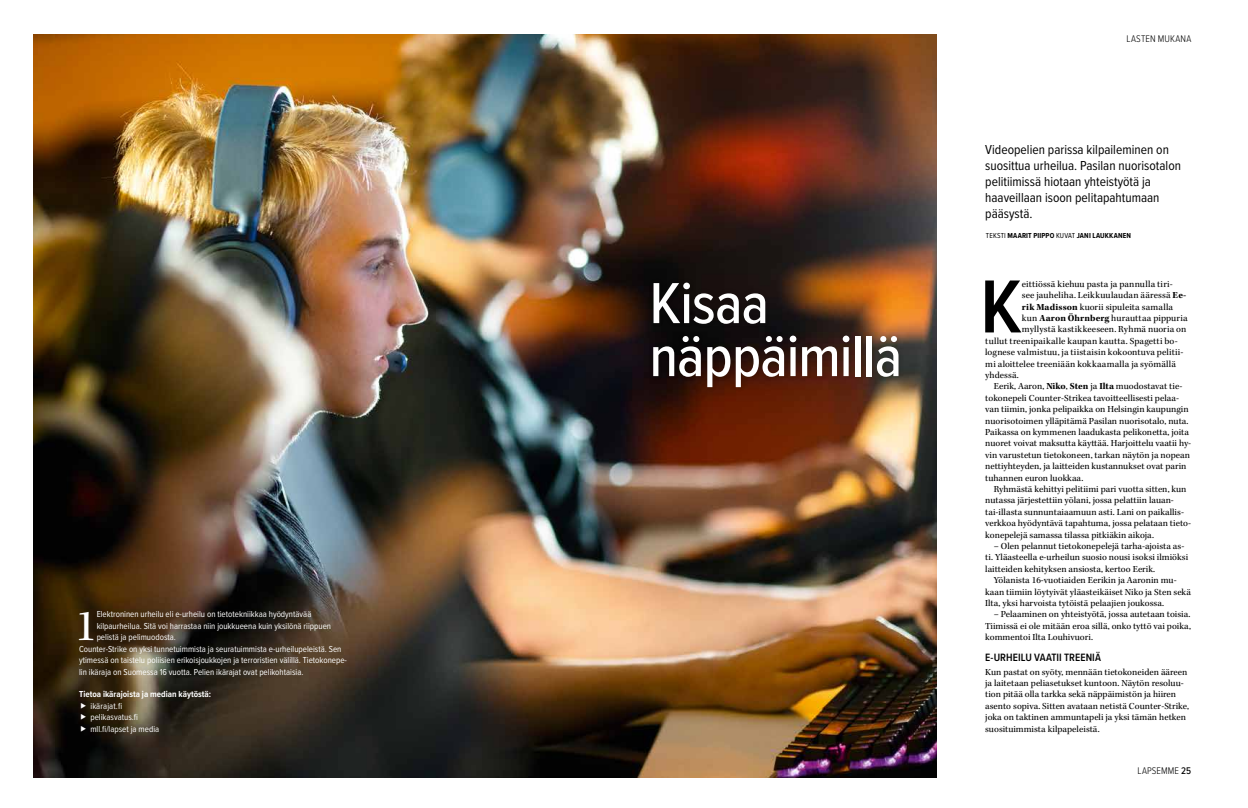
<style>
.page{position:relative;width:1248px;height:808px;background:#fff}
.page>*{position:absolute;margin:0;border:0;box-sizing:border-box;transform-origin:0 0}
.t1{font:600 77.9px "Proxima Nova Cond";color:#000}
.t2{font:500 60px/53px "Proxima Nova Cond";letter-spacing:-.015em;color:#fff}
.t3{font:45px "Kepler Std";color:#fff}
.t4{font:13.5px/16.2px "Proxima Nova Cond";color:#000}
.t5{font:600 11px "Proxima Nova Cond";letter-spacing:.005em;color:#000}
.t6{font:300 10px "Proxima Nova Cond";letter-spacing:.015em;color:#000}
.t7{font:9.5px/11.4px "Kepler Std";color:#000}
.t8{font:9px/11.4px "Proxima Nova Cond";color:#fff}
.t9{font:700 9px "Proxima Nova Cond";color:#fff}
.t10{font:700 7.5px "Proxima Nova Cond";letter-spacing:.02em;color:#000}
.s1{font-weight:400}
.s2{font-weight:700}
.s3{font-weight:500}
</style>
<div class="page">
<img style="left:34px;top:34px;width:901px;height:743px">
<div style="left:647px;top:277px;width:257px;height:116px;background:#000;opacity:.1"></div>
<svg style="left:81px;top:702px;width:5px;height:6px"></svg>
<svg style="left:81px;top:714px;width:5px;height:17px"></svg>
<h3 class="t3" style="left:75px;top:601px;width:23px">1</h3>
<p class="t8" style="left:97px;top:608px;width:216px">Elektroninen urheilu eli e-urheilu on tietotekniikkaa hyödyntävää</p>
<p class="t8" style="left:97px;top:620px;width:236px">kilpaurheilua. Sitä voi harrastaa niin joukkueena kuin yksilönä riippuen</p>
<p class="t8" style="left:97px;top:631px;width:81px">pelistä ja pelimuodosta.</p>
<p class="t8" style="left:79px;top:643px;width:264px">Counter-Strike on yksi tunnetuimmista ja seuratuimmista e-urheilupeleistä. Sen</p>
<p class="t8" style="left:79px;top:654px;width:269px">ytimessä on taistelu poliisien erikoisjoukkojen ja terroristien välillä. Tietokonepe-</p>
<p class="t8" style="left:79px;top:665px;width:226px">lin ikäraja on Suomessa 16 vuotta. Pelien ikärajat ovat pelikohtaisia.</p>
<p class="t9" style="left:79px;top:688px;width:134px">Tietoa ikärajoista ja median käytöstä:</p>
<p class="t8" style="left:90px;top:700px;width:70px">ikärajat.fi pelikasvatus.fi mll.fi/lapset ja media</p>
<h2 class="t2" style="left:649px;top:275px;width:254px">Kisaa näppäimillä</h2>
<p class="t6" style="left:1126px;top:31px;width:66px">LASTEN MUKANA</p>
<h3 class="t4" style="left:985px;top:140px;width:197px">Videopelien parissa kilpaileminen on suosittua urheilua. Pasilan nuorisotalon pelitiimissä hiotaan yhteistyötä ja haaveillaan isoon pelitapahtumaan pääsystä.</h3>
<p class="t10" style="left:985px;top:230px;width:147px"><span class="s1">TEKSTI</span> MAARIT PIIPPO <span class="s1">KUVAT</span> JANI LAUKKANEN</p>
<h1 class="t1" style="left:980px;top:249px;width:43px">K</h1>
<p class="t7" style="left:1021px;top:279px;width:152px">eittiössä kiehuu pasta ja pannulla tiri-</p>
<p class="t7" style="left:1021px;top:290px;width:166px">see jauheliha. Leikkuulaudan ääressä <span class="s2">Ee-</span></p>
<p class="t7" style="left:1021px;top:301px;width:153px"><span class="s2">rik Madisson</span> kuorii sipuleita samalla</p>
<p class="t7" style="left:1021px;top:313px;width:167px">kun <span class="s2">Aaron Öhrnberg</span> hurauttaa pippuria</p>
<p class="t7" style="left:1021px;top:324px;width:166px">myllystä kastikkeeseen. Ryhmä nuoria on</p>
<p class="t7" style="left:985px;top:336px;width:194px">tullut treenipaikalle kaupan kautta. Spagetti bo-</p>
<p class="t7" style="left:985px;top:347px;width:200px">lognese valmistuu, ja tiistaisin kokoontuva pelitii-</p>
<p class="t7" style="left:985px;top:358px;width:192px">mi aloittelee treeniään kokkaamalla ja syömällä</p>
<p class="t7" style="left:985px;top:370px;width:35px">yhdessä.</p>
<p class="t7" style="left:993px;top:381px;width:190px">Eerik, Aaron, <span class="s2">Niko</span>, <span class="s2">Sten</span> ja <span class="s2">Ilta</span> muodostavat tie-</p>
<p class="t7" style="left:985px;top:393px;width:195px">tokonepeli Counter-Strikea tavoitteellisesti pelaa-</p>
<p class="t7" style="left:985px;top:404px;width:205px">van tiimin, jonka pelipaikka on Helsingin kaupungin</p>
<p class="t7" style="left:985px;top:415px;width:205px">nuorisotoimen ylläpitämä Pasilan nuorisotalo, nuta.</p>
<p class="t7" style="left:985px;top:427px;width:205px">Paikassa on kymmenen laadukasta pelikonetta, joita</p>
<p class="t7" style="left:985px;top:438px;width:207px">nuoret voivat maksutta käyttää. Harjoittelu vaatii hy-</p>
<p class="t7" style="left:985px;top:450px;width:206px">vin varustetun tietokoneen, tarkan näytön ja nopean</p>
<p class="t7" style="left:985px;top:461px;width:203px">nettiyhteyden, ja laitteiden kustannukset ovat parin</p>
<p class="t7" style="left:985px;top:472px;width:99px">tuhannen euron luokkaa.</p>
<p class="t7" style="left:993px;top:484px;width:194px">Ryhmästä kehittyi pelitiimi pari vuotta sitten, kun</p>
<p class="t7" style="left:985px;top:495px;width:190px">nutassa järjestettiin yölani, jossa pelattiin lauan-</p>
<p class="t7" style="left:985px;top:507px;width:200px">tai-illasta sunnuntaiaamuun asti. Lani on paikallis-</p>
<p class="t7" style="left:985px;top:518px;width:207px">verkkoa hyödyntävä tapahtuma, jossa pelataan tieto-</p>
<p class="t7" style="left:985px;top:529px;width:170px">konepelejä samassa tilassa pitkiäkin aikoja.</p>
<p class="t7" style="left:985px;top:541px;width:204px;text-indent:9px">– Olen pelannut tietokonepelejä tarha-ajoista as&shy;ti. Yläasteella e-urheilun suosio nousi isoksi ilmiöksi laitteiden kehityksen ansiosta, kertoo Eerik.</p>
<p class="t7" style="left:985px;top:575px;width:207px;text-indent:9px">Yölanista 16-vuotiaiden Eerikin ja Aaronin mu&shy;kaan tiimiin löytyivät yläasteikäiset Niko ja Sten sekä<br>Ilta, yksi harvoista tytöistä pelaajien joukossa.</p>
<p class="t7" style="left:985px;top:609px;width:207px;text-align:justify;text-indent:9px">– Pelaaminen on yhteistyötä, jossa autetaan toisia.<br>Tiimissä ei ole mitään eroa sillä, onko tyttö vai poika, kommentoi Ilta Louhivuori.</p>
<p class="t5" style="left:985px;top:649px;width:117px">E-URHEILU VAATII TREENIÄ</p>
<p class="t7" style="left:985px;top:666px;width:205px">Kun pastat on syöty, mennään tietokoneiden ääreen ja laitetaan peliasetukset kuntoon. Näytön resoluu&shy;tion pitää olla tarkka sekä näppäimistön ja hiiren asento sopiva. Sitten avataan netistä Counter-Strike, joka on taktinen ammuntapeli ja yksi tämän hetken suosituimmista kilpapeleistä.</p>
<p class="t6" style="left:1137px;top:763px;width:55px">LAPSEMME <span class="s3">25</span></p>
</div>
